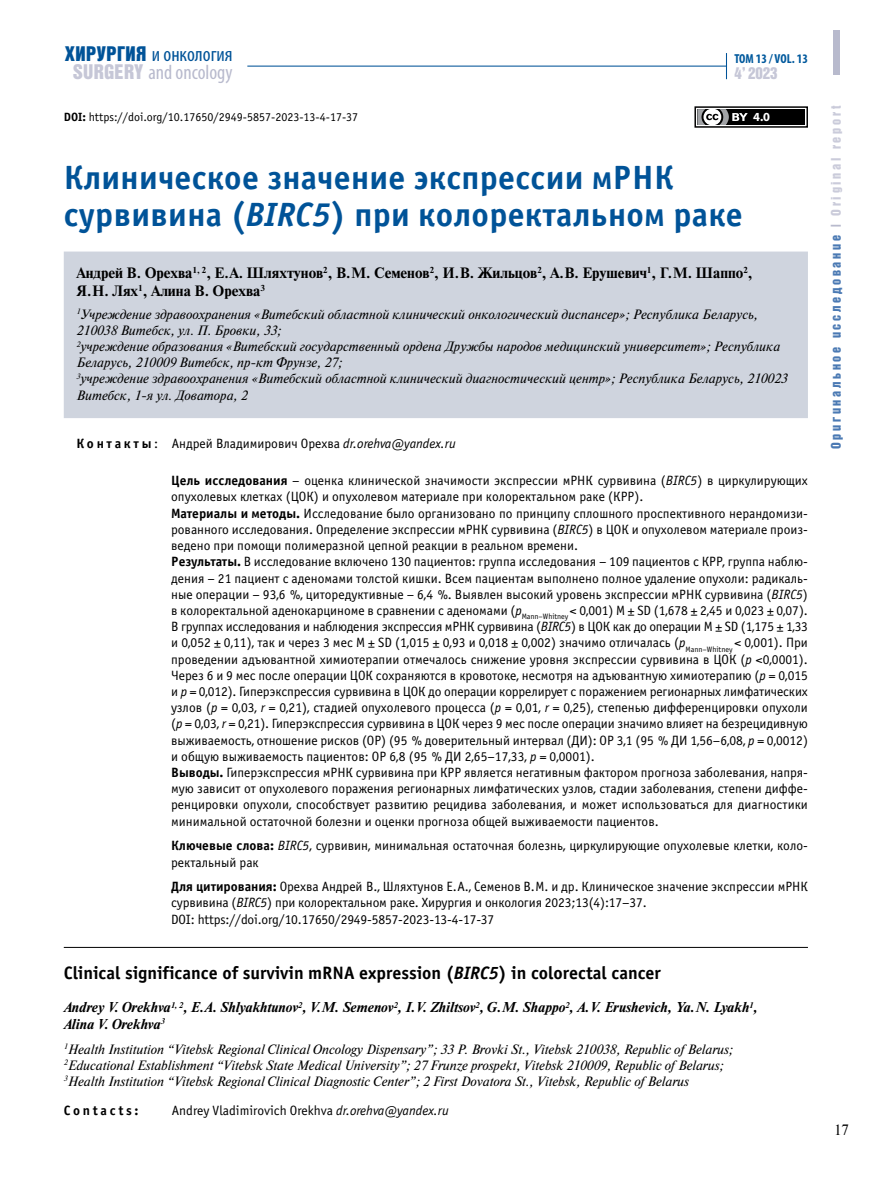
<style>
.page{position:relative;width:893px;height:1191px;background:#fff}
.page>*{position:absolute;margin:0;border:0;box-sizing:border-box;transform-origin:0 0}
.t1{font:700 33.75px/37.5px "Officina Sans C";letter-spacing:.01em;color:#005398}
.t2{font:condensed 20.4px/17.7px "Myriad Pro";color:#b8bacd;text-align:center}
.t3{font:700 18px "Officina Sans C";color:#000}
.t4{font:16.5px "Bastion Kontrast Alt C";color:#c6c7d7}
.t5{font:700 15px/18px "Newton C";color:#000}
.t6{font:15px "Newton C";color:#000}
.t7{font:italic 700 14.25px/16.5px "Newton C";color:#000}
.t8{font:13.5px/16.2px "Officina Sans C";color:#000}
.t9{font:italic 13.5px/16.2px "Newton C";color:#000}
.t10{font:13.5px "Bastion Kontrast Alt C";letter-spacing:.2em;color:#4a79b3}
.t11{font:700 13.5px "Officina Sans C";letter-spacing:.2em;color:#000}
.t12{font:700 condensed 13.05px "Myriad Pro";color:#00599d}
.t13{font:700 12.45px "Myriad Pro";color:#fff}
.t14{font:12px "Officina Sans C";color:#000}
.s1{font-family:"Bastion Kontrast Alt C";font-stretch:normal;color:#005398}
.s2{color:#005398}
.s3{font-family:"Bastion Kontrast Alt C";font-stretch:normal;color:#c6c7d7}
.s4{font-weight:700}
.s5{font-style:italic}
.s6{color:#b8bacd}
.s7{color:#cacbda}
</style>
<div class="page">
<div style="left:833px;top:31px;width:7px;height:44px;background:#b8bacd"></div>
<svg style="left:726px;top:53px;width:1px;height:26px"></svg>
<hr style="left:247px;top:66px;width:480px;height:1px;background:#005398">
<div style="left:64px;top:251px;width:744px;height:167px;background:#cfd4de"></div>
<hr style="left:64px;top:947px;width:744px;height:1px;background:#000">
<div style="left:694px;top:106px;width:114px;height:22px;border:1px solid #000"></div>
<div style="left:697px;top:109px;width:108px;height:16px;background:#000"></div>
<svg style="left:697px;top:109px;width:51px;height:16px"></svg>
<h2 class="t2" style="left:65px;top:46px;width:169px"><span class="s1">ХИРУРГИЯ</span> <span class="s2">и онкология<br></span><span class="s3">SURGERY</span> and oncology</h2>
<p class="t12" style="left:734px;top:50px;width:75px">ТОМ 13 / VOL. 13</p>
<p class="t4" style="left:734px;top:65px;width:45px">4’ 2023</p>
<p class="t14" style="left:64px;top:111px;width:296px"><span class="s4">DOI:</span> https://doi.org/10.17650/2949-5857-2023-13-4-17-37</p>
<p class="t13" style="left:753px;top:109px;width:18px">4.0</p>
<h1 class="t1" style="left:64px;top:159px;width:680px">Клиническое значение экспрессии мРНК сурвивина (<span class="s5">BIRC5</span>) при колоректальном раке</h1>
<p class="t5" style="left:77px;top:264px;width:678px">Андрей В. Орехва<sup>1,</sup> <sup>2</sup>, Е.А. Шляхтунов<sup>2</sup>, В.М. Семенов<sup>2</sup>, И.В. Жильцов<sup>2</sup>, А.В. Ерушевич<sup>1</sup>, Г.М. Шаппо<sup>2</sup>,<br>Я.Н. Лях<sup>1</sup>, Алина В. Орехва<sup>3</sup></p>
<p class="t9" style="left:77px;top:306px;width:713px"><sup>1</sup>Учреждение здравоохранения «Витебский областной клинический онкологический диспансер»; Республика Беларусь, 210038 Витебск, ул. П. Бровки, 33;<br><sup>2</sup>учреждение образования «Витебский государственный ордена Дружбы народов медицинский университет»; Республика Беларусь, 210009 Витебск, пр-кт Фрунзе, 27;<br><sup>3</sup>учреждение здравоохранения «Витебский областной клинический диагностический центр»; Республика Беларусь, 210023<br>Витебск, 1‑я ул. Доватора, 2</p>
<p class="t8" style="left:77px;top:435px;width:381px"><span class="s4">К о н т а к т ы</span> : Андрей Владимирович Орехва <span class="s5">dr.orehva@yandex.ru</span></p>
<p class="t8" style="left:171px;top:473px;width:638px"><span class="s4">Цель исследования</span> – оценка клинической значимости экспрессии мРНК сурвивина (<span class="s5">BIRC5</span>) в циркулирующих опухолевых клетках (ЦОК) и опухолевом материале при колоректальном раке (КРР).<br><span class="s4">Материалы и методы.</span> Исследование было организовано по принципу сплошного проспективного нерандомизи&shy;рованного исследования. Определение экспрессии мРНК сурвивина (<span class="s5">BIRC5</span>) в ЦОК и опухолевом материале произ&shy;ведено при помощи полимеразной цепной реакции в реальном времени.<br><span class="s4">Результаты.</span> В исследование включено 130 пациентов: группа исследования – 109 пациентов с КРР, группа наблю&shy;дения – 21 пациент с аденомами толстой кишки. Всем пациентам выполнено полное удаление опухоли: радикаль&shy;ные операции – 93,6 %, циторедуктивные – 6,4 %. Выявлен высокий уровень экспрессии мРНК сурвивина (<span class="s5">BIRC5</span>) в колоректальной аденокарциноме в сравнении с аденомами (<span class="s5">p</span><sub>Mann–Whitney</sub> &lt; 0,001) M ± SD (1,678 ± 2,45 и 0,023 ± 0,07).<br>В группах исследования и наблюдения экспрессия мРНК сурвивина (<span class="s5">BIRC5</span>) в ЦОК как до операции M ± SD (1,175 ± 1,33 и 0,052 ± 0,11), так и через 3 мес M ± SD (1,015 ± 0,93 и 0,018 ± 0,002) значимо отличалась (<span class="s5">p</span><sub>Mann–Whitney</sub> &lt; 0,001). При проведении адъювантной химиотерапии отмечалось снижение уровня экспрессии сурвивина в ЦОК (<span class="s5">p</span> &lt;0,0001).<br>Ч ерез 6 и 9 мес после операции ЦОК сохраняются в кровотоке, несмотря на адъювантную химиотерапию (<span class="s5">р</span> = 0,015 и <span class="s5">р</span> = 0,012). Гиперэкспрессия сурвивина в ЦОК до операции коррелирует с поражением регионарных лимфатических узлов (<span class="s5">p</span> = 0,03, <span class="s5">r</span> = 0,21), стадией опухолевого процесса (<span class="s5">р</span> = 0,01, <span class="s5">r</span> = 0,25), степенью дифференцировки опухоли (<span class="s5">р</span> = 0,03, <span class="s5">r</span> = 0,21). Гиперэкспрессия сурвивина в ЦОК через 9 мес после операции значимо влияет на безрецидивную выживаемость, отношение рисков (ОР) (95 % доверительный интервал (ДИ): ОР 3,1 (95 % ДИ 1,56–6,08, <span class="s5">p</span> = 0,0012) и общую выживаемость пациентов: OP 6,8 (95 % ДИ 2,65–17,33, <span class="s5">p</span> = 0,0001).<br><span class="s4">Выводы.</span> Гиперэкспрессия мРНК сурвивина при КРР является негативным фактором прогноза заболевания, напря&shy;мую зависит от опухолевого поражения регионарных лимфатических узлов, стадии заболевания, степени диффе&shy;ренцировки опухоли, способствует развитию рецидива заболевания, и может использоваться для диагностики минимальной остаточной болезни и оценки прогноза общей выживаемости пациентов.</p>
<p class="t8" style="left:171px;top:838px;width:638px"><span class="s4">Ключевые слова:</span> <span class="s5">BIRC5</span>, сурвивин, минимальная остаточная болезнь, циркулирующие опухолевые клетки, коло&shy;ректальный рак</p>
<p class="t8" style="left:171px;top:879px;width:638px"><span class="s4">Для цитирования:</span> Орехва Андрей В., Шляхтунов Е.А., Семенов В.М. и др. Клиническое значение экспрессии мРНК сурвивина (<span class="s5">BIRC5</span>) при колоректальном раке. Хирургия и онкология 2023;13(4):17–37.<br>DOI: https://doi.org/10.17650/2949-5857-2023-13-4-17-37</p>
<h3 class="t3" style="left:64px;top:963px;width:599px">Clinical significance of survivin mRNA expression (<span class="s5">BIRC5</span>) in colorectal cancer</h3>
<p class="t7" style="left:64px;top:999px;width:695px">Andrey V. Orekhva<sup>1,</sup> <sup>2</sup>, E.A. Shlyakhtunov<sup>2</sup>, V.M. Semenov<sup>2</sup>, I.V. Zhiltsov<sup>2</sup>, G.M. Shappo<sup>2</sup>, A.V. Erushevich, Ya.N. Lyakh<sup>1</sup>,<br>Alina V. Orekhva<sup>3</sup></p>
<p class="t9" style="left:64px;top:1040px;width:671px"><sup>1</sup>Health Institution “Vitebsk Regional Clinical Oncology Dispensary”; 33 P. Brovki St., Vitebsk 210038, Republic of Belarus;<br><sup>2</sup>Educational Establishment “Vitebsk State Medical University”; 27 Frunze prospekt, Vitebsk 210009, Republic of Belarus;<br><sup>3</sup>Health Institution “Vitebsk Regional Clinical Diagnostic Center”; 2 First Dovatora St., Vitebsk, Republic of Belarus</p>
<p class="t11" style="left:64px;top:1102px;width:76px">Contacts:</p>
<p class="t8" style="left:172px;top:1102px;width:279px">Andrey Vladimirovich Orekhva <span class="s5">dr.orehva@yandex.ru</span></p>
<p class="t10" style="left:829px;top:449px;width:345px;rotate:-90deg">ОРИГИНАЛЬНОЕ ИССЛЕДОВАНИЕ <span class="s6">|</span> <span class="s7">ORIGINAL REPORT</span></p>
<p class="t6" style="left:834px;top:1121px;width:16px">17</p>
</div>
